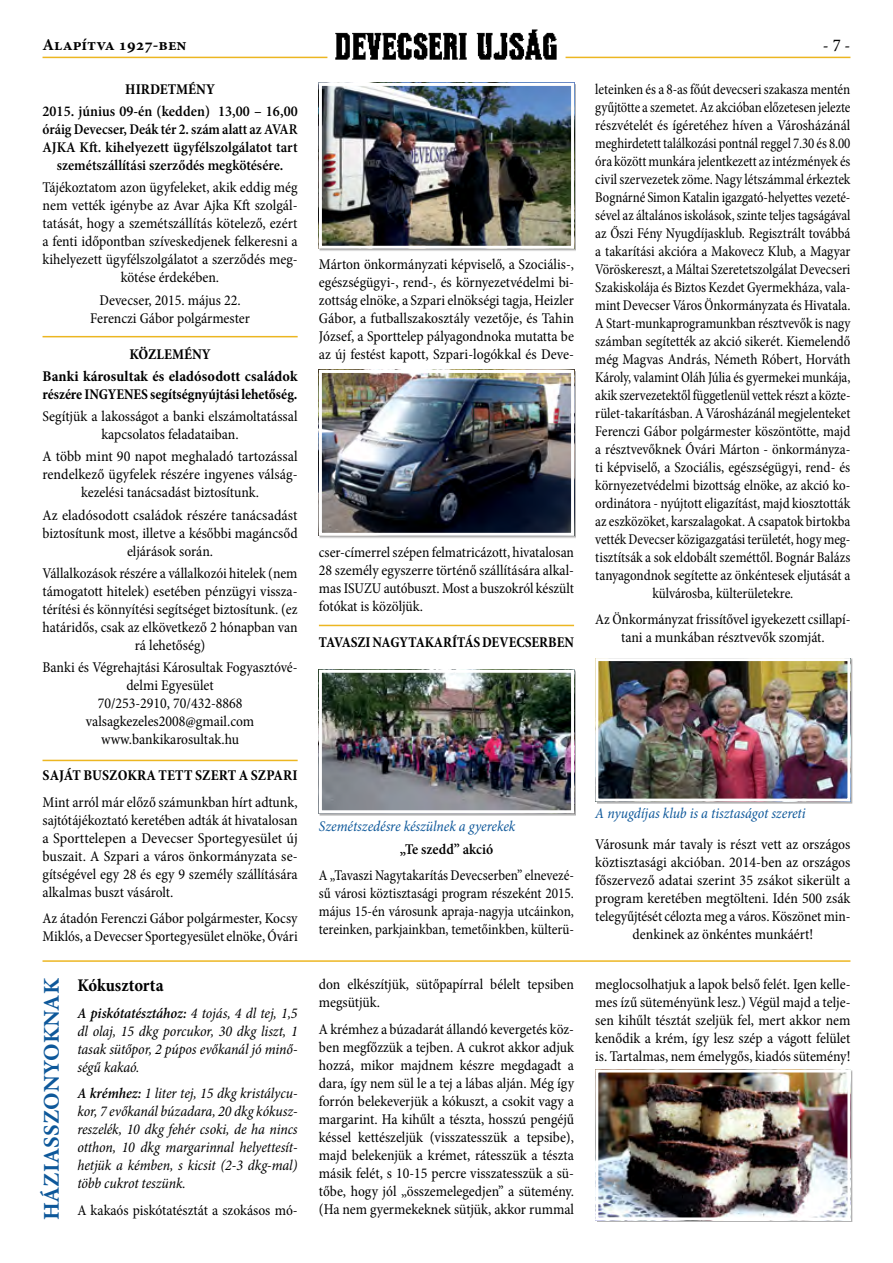
<style>
.page{position:relative;width:893px;height:1263px;background:#fff}
.page>*{position:absolute;margin:0;border:0;box-sizing:border-box;transform-origin:0 0}
.t1{font:700 22.5px "Minion Pro";letter-spacing:.015em;color:#0e589a}
.t2{font:700 condensed 18px "Minion Pro";color:#000}
.t3{font:18px "Minion Pro Cn Capt";color:#000}
.t4{font:700 16.5px "Minion Pro";color:#000}
.t5{font:condensed 15px/18px "Minion Pro";letter-spacing:-.005em;color:#000;text-align:center}
.t6{font:condensed 15px/18px "Minion Pro";letter-spacing:-.005em;color:#000;text-align:center;scale:.95 1}
.t7{font:italic condensed 15px/18px "Minion Pro";letter-spacing:-.005em;color:#000;text-align:justify}
.t8{font:condensed 15px/18px "Minion Pro";letter-spacing:-.005em;color:#000;text-align:justify;scale:.96 1}
.t9{font:600 condensed 15px/18px "Minion Pro";color:#000;text-align:center}
.t10{font:700 condensed 15px/22.2px "Minion Pro";color:#000;text-align:center}
.t11{font:italic condensed 15px "Minion Pro";letter-spacing:-.005em;color:#0e589a}
.s1{font-weight:600}
</style>
<div class="page">
<img style="left:335px;top:29px;width:222px;height:31px">
<hr style="left:43px;top:57px;width:284px;height:1px;background:#ecb621">
<hr style="left:566px;top:57px;width:284px;height:1px;background:#ecb621">
<hr style="left:43px;top:336px;width:255px;height:1px;background:#ecb621">
<hr style="left:319px;top:625px;width:255px;height:1px;background:#ecb621">
<hr style="left:43px;top:760px;width:255px;height:1px;background:#ecb621">
<img style="left:323px;top:87px;width:247px;height:158px">
<div style="left:319px;top:83px;width:255px;height:166px;border:3px solid #fff"></div>
<img style="left:323px;top:374px;width:247px;height:158px">
<div style="left:319px;top:370px;width:255px;height:166px;border:3px solid #fff"></div>
<div style="left:319px;top:670px;width:257px;height:146px;background:#000;opacity:.3"></div>
<img style="left:323px;top:674px;width:247px;height:135px">
<div style="left:319px;top:670px;width:255px;height:143px;border:3px solid #fff"></div>
<div style="left:597px;top:1070px;width:255px;height:152px;background:#000;opacity:.3"></div>
<img style="left:599px;top:1073px;width:247px;height:143px">
<div style="left:595px;top:1069px;width:255px;height:151px;border:3px solid #fff"></div>
<div style="left:597px;top:659px;width:255px;height:145px;background:#000;opacity:.3"></div>
<img style="left:599px;top:662px;width:247px;height:135px">
<div style="left:595px;top:658px;width:255px;height:143px;border:3px solid #fff"></div>
<hr style="left:43px;top:960px;width:807px;height:2px;background:#ecb621">
<p class="t4" style="left:43px;top:33px;width:145px">Alapítva 1927-ben</p>
<p class="t3" style="left:823px;top:33px;width:29px">- 7 -</p>
<p class="t10" style="left:125px;top:78px;width:91px">HIRDETMÉNY</p>
<p class="t9" style="left:43px;top:102px;width:257px">2015. június 09-én (kedden) 13,00 – 16,00 óráig Devecser, Deák tér 2. szám alatt az AVAR AJKA Kft. kihelyezett ügyfélszolgálatot tart szemétszállítási szerződés megkötésére.</p>
<p class="t5" style="left:43px;top:179px;width:257px">Tájékoztatom azon ügyfeleket, akik eddig még nem vették igénybe az Avar Ajka Kft szolgál&shy;tatását, hogy a szemétszállítás kötelező, ezért a fenti időpontban szíveskedjenek felkeresni a kihelyezett ügyfélszolgálatot a szerződés meg&shy;kötése érdekében.</p>
<p class="t5" style="left:90px;top:291px;width:161px">Devecser, 2015. május 22.<br>Ferenczi Gábor polgármester</p>
<p class="t10" style="left:43px;top:343px;width:257px">KÖZLEMÉNY<br>Banki károsultak és eladósodott családok</p>
<p class="t10" style="left:43px;top:383px;width:257px">részére INGYENES segítségnyújtási lehetőség.</p>
<p class="t5" style="left:43px;top:407px;width:257px">Segítjük a lakosságot a banki elszámoltatással kapcsolatos feladataiban.</p>
<p class="t5" style="left:43px;top:448px;width:257px">A több mint 90 napot meghaladó tartozással rendelkező ügyfelek részére ingyenes válság&shy;kezelési tanácsadást biztosítunk.</p>
<p class="t5" style="left:43px;top:506px;width:257px">Az eladósodott családok részére tanácsadást biztosítunk most, illetve a későbbi magáncsőd eljárások során.</p>
<p class="t5" style="left:43px;top:564px;width:257px">Vállalkozások részére a vállalkozói hitelek (nem támogatott hitelek) esetében pénzügyi vissza&shy;térítési és könnyítési segítséget biztosítunk. (ez határidős, csak az elkövetkező 2 hónapban van rá lehetőség)</p>
<p class="t5" style="left:43px;top:658px;width:257px">Banki és Végrehajtási Károsultak Fogyasztóvé&shy;delmi Egyesület<br>70/253-2910, 70/432-8868 valsagkezeles2008@gmail.com www.bankikarosultak.hu</p>
<p class="t10" style="left:43px;top:764px;width:126px">Saját buszokra tett</p>
<p class="t10" style="left:195px;top:764px;width:10px">szert</p>
<p class="t10" style="left:239px;top:764px;width:53px">a Szpari</p>
<p class="t5" style="left:43px;top:793px;width:257px;text-align:justify">Mint arról már előző számunkban hírt adtunk, sajtótájékoztató keretében adták át hivatalosan a Sporttelepen a Devecser Sportegyesület új buszait. A Szpari a város önkormányzata se&shy;gítségével egy 28 és egy 9 személy szállítására alkalmas buszt vásárolt.</p>
<p class="t5" style="left:43px;top:910px;width:257px;text-align:left">Az átadón Ferenczi Gábor polgármester, Kocsy<br>Miklós, a Devecser Sportegyesület elnöke, Óvári</p>
<h1 class="t1" style="left:36px;top:1220px;width:244px;rotate:-90deg">Háziasszonyoknak</h1>
<p class="t2" style="left:77px;top:973px;width:88px">Kókusztorta</p>
<p class="t7" style="left:77px;top:1004px;width:222px"><span class="s1">A piskótatésztához:</span> 4 tojás, 4 dl tej, 1,5 dl olaj, 15 dkg porcukor, 30 dkg liszt, 1 tasak sütőpor, 2 púpos evőkanál jó minő&shy;ségű kakaó.</p>
<p class="t7" style="left:77px;top:1084px;width:222px"><span class="s1">A krémhez:</span> 1 liter tej, 15 dkg kristálycu&shy;kor, 7 evőkanál búzadara, 20 dkg kókusz&shy;reszelék, 10 dkg fehér csoki, de ha nincs otthon, 10 dkg margarinnal helyettesít&shy;hetjük a kémben, s kicsit (2-3 dkg-mal) több cukrot teszünk.</p>
<p class="t5" style="left:77px;top:1201px;width:222px">A kakaós piskótatésztát a szokásos mó-</p>
<p class="t5" style="left:319px;top:256px;width:257px;text-align:justify">Márton önkormányzati képviselő, a Szociális-, egészségügyi-, rend-, és környezetvédelmi bi&shy;zottság elnöke, a Szpari elnökségi tagja, Heizler Gábor, a futballszakosztály vezetője, és Tahin József, a Sporttelep pályagondnoka mutatta be az új festést kapott, Szpari-logókkal és Deve-</p>
<p class="t5" style="left:319px;top:544px;width:257px;text-align:justify">cser-címerrel szépen felmatricázott, hivatalosan 28 személy egyszerre történő szállítására alkal&shy;mas ISUZU autóbuszt. Most a buszokról készült fotókat is közöljük.</p>
<p class="t10" style="left:319px;top:631px;width:216px">Tavaszi Nagytakarítás Devecserben</p>
<p class="t6" style="left:595px;top:80px;width:270px">leteinken és a 8-as főút devecseri szakasza mentén gyűjtötte a szemetet. Az akcióban előzetesen jelezte részvételét és ígéretéhez híven a Városházánál meghirdetett találkozási pontnál reggel 7.30 és 8.00 óra között munkára jelentkezett az intézmények és civil szervezetek zöme. Nagy létszámmal érkeztek Bognárné Simon Katalin igazgató-helyettes vezeté&shy;sével az általános iskolások, szinte teljes tagságával az Őszi Fény Nyugdíjasklub. Regisztrált továbbá a takarítási akcióra a Makovecz Klub, a Magyar Vöröskereszt, a Máltai Szeretetszolgálat Devecseri Szakiskolája és Biztos Kezdet Gyermekháza, vala&shy;mint Devecser Város Önkormányzata és Hivatala.<br>A Start-munkaprogramunkban résztvevők is nagy számban segítették az akció sikerét. Kiemelendő még Magvas András, Németh Róbert, Horváth Károly, valamint Oláh Júlia és gyermekei munkája, akik szervezetektől függetlenül vettek részt a közte&shy;rület-takarításban. A Városházánál megjelenteket Ferenczi Gábor polgármester köszöntötte, majd a résztvevőknek Óvári Márton - önkormányza&shy;ti képviselő, a Szociális, egészségügyi, rend- és környezetvédelmi bizottság elnöke, az akció ko&shy;ordinátora - nyújtott eligazítást, majd kiosztották az eszközöket, karszalagokat. A csapatok birtokba vették Devecser közigazgatási területét, hogy meg&shy;tisztítsák a sok eldobált szeméttől. Bognár Balázs tanyagondnok segítette az önkéntesek eljutását a külvárosba, külterületekre.</p>
<p class="t5" style="left:595px;top:611px;width:257px">Az Önkormányzat frissítővel igyekezett csillapí&shy;tani a munkában résztvevők szomját.</p>
<p class="t11" style="left:319px;top:816px;width:198px">Szemétszedésre készülnek a gyerekek</p>
<p class="t9" style="left:400px;top:840px;width:95px">„Te szedd” akció</p>
<p class="t8" style="left:319px;top:867px;width:267px">A „Tavaszi Nagytakarítás Devecserben” elnevezé&shy;sű városi köztisztasági program részeként 2015. május 15-én városunk apraja-nagyja utcáinkon, tereinken, parkjainkban, temetőinkben, külterü-</p>
<p class="t5" style="left:319px;top:975px;width:257px;text-align:left">don elkészítjük, sütőpapírral bélelt tepsiben megsütjük.</p>
<p class="t5" style="left:319px;top:1020px;width:257px;text-align:justify">A krémhez a búzadarát állandó kevergetés köz&shy;ben megfőzzük a tejben. A cukrot akkor adjuk hozzá, mikor majdnem készre megdagadt a dara, így nem sül le a tej a lábas alján. Még így forrón belekeverjük a kókuszt, a csokit vagy a margarint. Ha kihűlt a tészta, hosszú pengéjű késsel kettészeljük (visszatesszük a tepsibe), majd belekenjük a krémet, rátesszük a tészta másik felét, s 10-15 percre visszatesszük a sü&shy;tőbe, hogy jól „összemelegedjen” a sütemény. (Ha nem gyermekeknek sütjük, akkor rummal</p>
<p class="t11" style="left:595px;top:803px;width:212px">A nyugdíjas klub is a tisztaságot szereti</p>
<p class="t5" style="left:595px;top:835px;width:257px">Városunk már tavaly is részt vett az országos köztisztasági akcióban. 2014-ben az országos főszervező adatai szerint 35 zsákot sikerült a program keretében megtölteni. Idén 500 zsák telegyűjtését célozta meg a város. Köszönet min&shy;denkinek az önkéntes munkáért!</p>
<p class="t5" style="left:595px;top:975px;width:257px;text-align:justify">meglocsolhatjuk a lapok belső felét. Igen kelle&shy;mes ízű süteményünk lesz.) Végül majd a telje&shy;sen kihűlt tésztát szeljük fel, mert akkor nem kenődik a krém, így lesz szép a vágott felület is. Tartalmas, nem émelygős, kiadós sütemény!</p>
</div>
